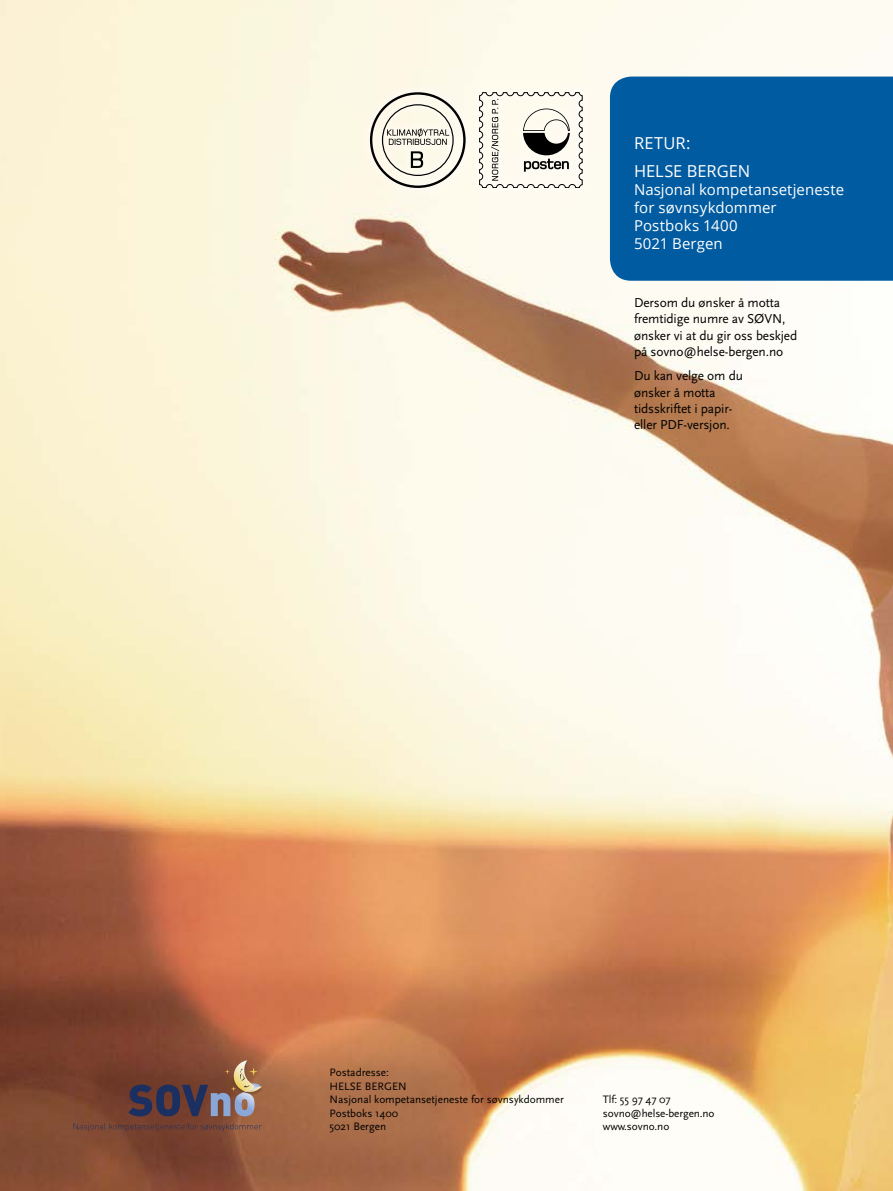
<style>
.page{position:relative;width:893px;height:1191px;background:#fff}
.page>*{position:absolute;margin:0;border:0;box-sizing:border-box;transform-origin:0 0}
.t1{font:16.5px/28.3px "Open Sans";color:#fff}
.t2{font:15px/18px "Open Sans";letter-spacing:.005em;color:#fff}
.t3{font:13.5px/16.2px "Scala Sans Regular LF";letter-spacing:-.01em;color:#000}
.t4{font:11.25px/13.5px "Scala Sans";color:#000}
</style>
<div class="page">
<img style="left:0;top:0;width:893px;height:1191px">
<div style="left:610px;top:77px;width:283px;height:204px;background:#005ba1"></div>
<div style="left:362px;top:84px;width:229px;height:112px;background:#fefbee"></div>
<svg style="left:479px;top:92px;width:104px;height:96px"></svg>
<svg style="left:370px;top:92px;width:96px;height:96px"></svg>
<svg style="left:74px;top:1123px;width:188px;height:8px;background:#734539"></svg>
<img style="left:232px;top:1059px;width:32px;height:37px">
<svg style="left:128px;top:1060px;width:134px;height:56px;background:#72534f"></svg>
<p class="t1" style="left:634px;top:128px;width:118px">RETUR:<br>HELSE BERGEN</p>
<p class="t2" style="left:634px;top:180px;width:212px">Nasjonal kompetansetjeneste for søvnsykdommer<br>Postboks 1400<br>5021 Bergen</p>
<p class="t3" style="left:634px;top:295px;width:165px">Dersom du ønsker å motta fremtidige numre av SØVN, ønsker vi at du gir oss beskjed på sovno@helse-bergen.no</p>
<p class="t3" style="left:634px;top:368px;width:110px">Du kan velge om du ønsker å motta tidsskriftet i papir&shy;eller PDF-versjon.</p>
<p class="t4" style="left:330px;top:1065px;width:236px">Postadresse:<br>HELSE BERGEN<br>Nasjonal kompetansetjeneste for søvnsykdommer<br>Postboks 1400<br>5021 Bergen</p>
<p class="t4" style="left:603px;top:1092px;width:113px">Tlf: 55 97 47 07 sovno@helse-bergen.no www.sovno.no</p>
</div>
